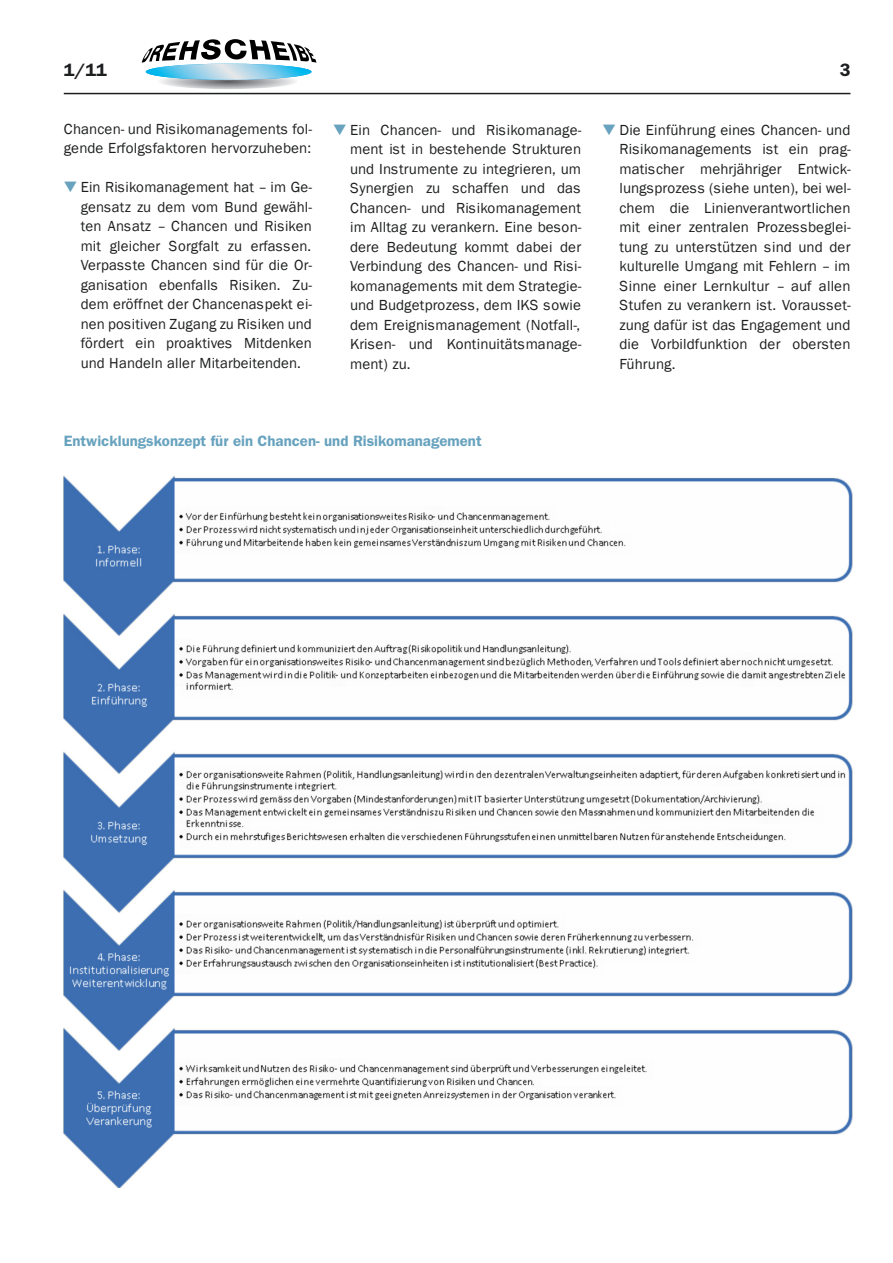
<style>
.page{position:relative;width:893px;height:1263px;background:#fff}
.page>*{position:absolute;margin:0;border:0;box-sizing:border-box;transform-origin:0 0}
.t1{font:600 18px "Franklin Gothic";color:#1d1e1f}
.t2{font:15px/19.5px "Franklin Gothic";letter-spacing:.01em;color:#1d1e1f;text-align:justify}
.t3{font:600 15px "Franklin Gothic";color:#67a2be}
.s1{color:#67a2be}
</style>
<div class="page">
<hr style="left:64px;top:93px;width:786px;height:1px;background:#1d1e1f">
<svg style="left:157px;top:73px;width:141px;height:16px"></svg>
<svg style="left:142px;top:39px;width:174px;height:41px"></svg>
<img style="left:63px;top:475px;width:790px;height:713px">
<p class="t1" style="left:64px;top:64px;width:45px">1/11</p>
<p class="t1" style="left:840px;top:64px;width:12px">3</p>
<p class="t2" style="left:64px;top:119px;width:250px">Chancen- und Risikomanagements fol&shy;gende Erfolgsfaktoren hervorzuheben:</p>
<p class="t2" style="left:81px;top:178px;width:233px;text-indent:-17px"><span class="s1">▼</span> Ein Risikomanagement hat – im Ge&shy;gensatz zu dem vom Bund gewähl&shy;ten Ansatz – Chancen und Risiken mit gleicher Sorgfalt zu erfassen.<br>Verpasste Chancen sind für die Or&shy;ganisation ebenfalls Risiken. Zu&shy;dem eröffnet der Chancenaspekt ei&shy;nen positiven Zugang zu Risiken und fördert ein proaktives Mitdenken und Handeln aller Mitarbeitenden.</p>
<p class="t2" style="left:350px;top:120px;width:233px;text-indent:-17px"><span class="s1">▼</span> Ein Chancen- und Risikomanage&shy;ment ist in bestehende Strukturen und Instrumente zu integrieren, um Synergien zu schaffen und das Chancen- und Risikomanagement im Alltag zu verankern. Eine beson&shy;dere Bedeutung kommt dabei der Verbindung des Chancen- und Risi&shy;komanagements mit dem Strategie&shy;und Budgetprozess, dem IKS sowie dem Ereignismanagement (Notfall-, Krisen- und Kontinuitätsmanage&shy;ment) zu.</p>
<p class="t2" style="left:619px;top:120px;width:233px;text-indent:-17px"><span class="s1">▼</span> Die Einführung eines Chancen- und Risikomanagements ist ein prag&shy;matischer mehrjähriger Entwick&shy;lungsprozess (siehe unten), bei wel&shy;chem die Linienverantwortlichen mit einer zentralen Prozessbeglei&shy;tung zu unterstützen sind und der kulturelle Umgang mit Fehlern – im Sinne einer Lernkultur – auf allen Stufen zu verankern ist. Vorausset&shy;zung dafür ist das Engagement und die Vorbildfunktion der obersten Führung.</p>
<p class="t3" style="left:64px;top:436px;width:419px">Entwicklungskonzept für ein Chancen- und Risikomanagement</p>
</div>
